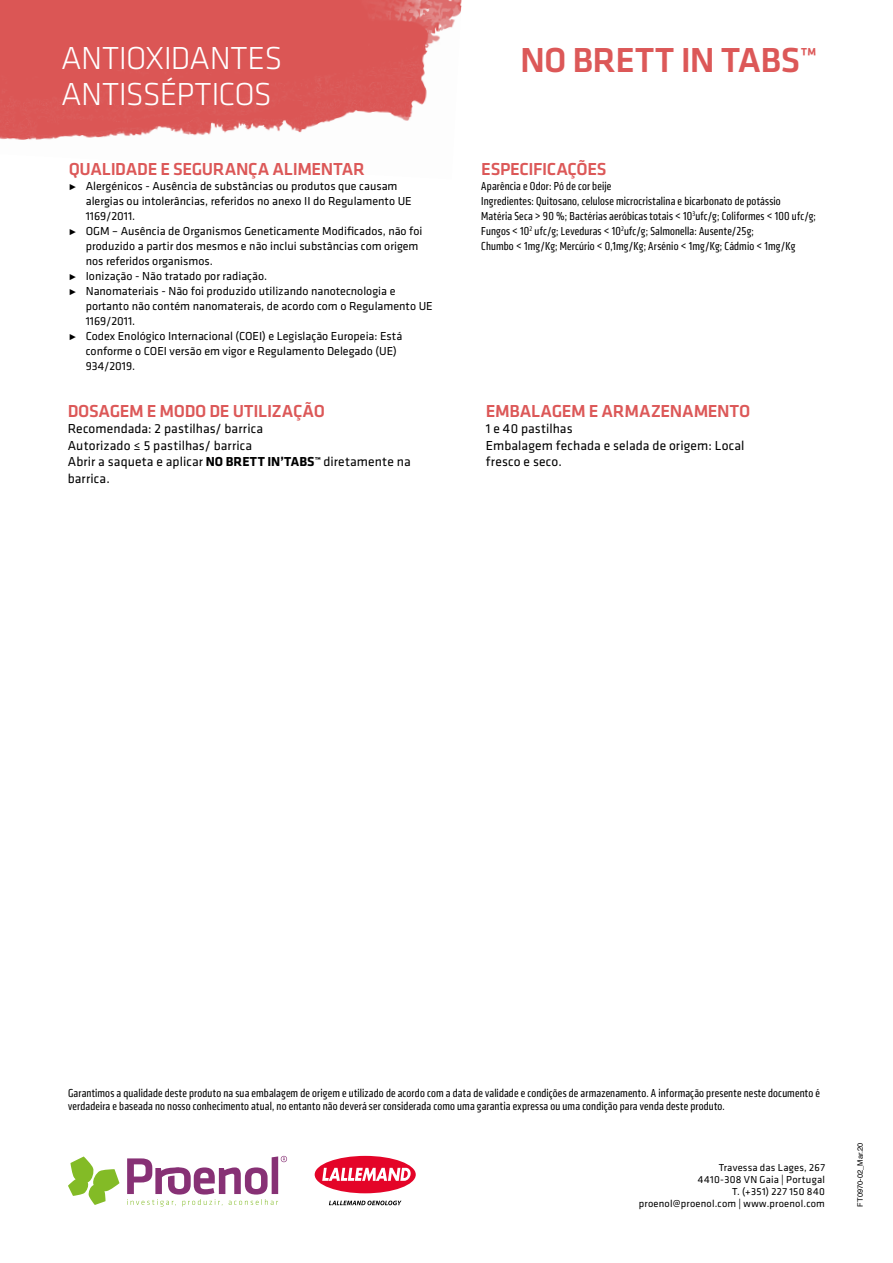
<style>
.page{position:relative;width:893px;height:1263px;background:#fff}
.page>*{position:absolute;margin:0;border:0;box-sizing:border-box;transform-origin:0 0}
.t1{font:500 36px "Klavika";letter-spacing:-.015em;color:#dc5858}
.t2{font:300 33px/36px "Klavika";letter-spacing:-.02em;color:#fff}
.t3{font:500 18px "Klavika";letter-spacing:-.02em;color:#dc5858}
.t4{font:13.5px/16.5px "Klavika";letter-spacing:.01em;color:#000}
.t5{font:condensed 12px/13.5px "Klavika";letter-spacing:.015em;color:#000}
.t6{font:12px/15px "Klavika";color:#000}
._1{font:10.5px "Klavika";letter-spacing:.02em;color:#000}
._1-2{font:10.5px "Klavika";letter-spacing:.04em;color:#000}
.t7{font:7.5px "Helvetica";color:#000}
.s1{font-family:"Klavika Arrows";font-weight:300}
.s2{font-weight:700}
</style>
<div class="page">
<img style="left:0;top:0;width:462px;height:140px">
<svg style="left:127px;top:1156px;width:160px;height:50px"></svg>
<svg style="left:68px;top:1156px;width:51px;height:49px"></svg>
<div style="left:315px;top:1156px;width:101px;height:37px;background:#e40428;border-radius:50%"></div>
<svg style="left:322px;top:1168px;width:89px;height:13px"></svg>
<svg style="left:329px;top:1200px;width:72px;height:5px"></svg>
<p class="t2" style="left:61px;top:41px;width:223px">ANTIOXIDANTES<br>ANTISSÉPTICOS</p>
<p class="t3" style="left:69px;top:159px;width:298px">QUALIDADE E SEGURANÇA ALIMENTAR</p>
<p class="t6" style="left:86px;top:179px;width:327px;text-indent:-17px"><span class="s1">5</span> Alergénicos - Ausência de substâncias ou produtos que causam alergias ou intolerâncias, referidos no anexo II do Regulamento UE<br>1169/2011.</p>
<p class="t6" style="left:86px;top:224px;width:338px;text-indent:-17px"><span class="s1">5</span> OGM – Ausência de Organismos Geneticamente Modificados, não foi produzido a partir dos mesmos e não inclui substâncias com origem nos referidos organismos.</p>
<p class="t6" style="left:69px;top:269px;width:200px"><span class="s1">5</span> Ionização - Não tratado por radiação.</p>
<p class="t6" style="left:86px;top:284px;width:348px;text-indent:-17px"><span class="s1">5</span> Nanomateriais - Não foi produzido utilizando nanotecnologia e portanto não contém nanomaterais, de acordo com o Regulamento UE<br>1169/2011.</p>
<p class="t6" style="left:86px;top:329px;width:318px;text-indent:-17px"><span class="s1">5</span> Codex Enológico Internacional (COEI) e Legislação Europeia: Está conforme o COEI versão em vigor e Regulamento Delegado (UE)<br>934/2019.</p>
<p class="t3" style="left:68px;top:401px;width:259px">DOSAGEM E MODO DE UTILIZAÇÃO</p>
<p class="t4" style="left:68px;top:421px;width:197px">Recomendada: 2 pastilhas/ barrica</p>
<p class="t4" style="left:68px;top:437px;width:186px">Autorizado ≤ 5 pastilhas/ barrica</p>
<p class="t4" style="left:68px;top:454px;width:344px">Abrir a saqueta e aplicar <span class="s2">NO BRETT IN’TABS™</span> diretamente na barrica.</p>
<p class="t1" style="left:520px;top:40px;width:299px">NO BRETT IN TABS™</p>
<p class="t3" style="left:481px;top:159px;width:127px">ESPECIFICAÇÕES</p>
<p class="t5" style="left:481px;top:179px;width:131px">Aparência e Odor: Pó de cor beije</p>
<p class="t5" style="left:481px;top:194px;width:301px">Ingredientes: Quitosano, celulose microcristalina e bicarbonato de potássio</p>
<p class="t5" style="left:481px;top:209px;width:336px;line-height:15px">Matéria Seca &gt; 90 %; Bactérias aeróbicas totais &lt; 10<sup>3</sup>ufc/g; Coliformes &lt; 100 ufc/g;<br>Fungos &lt; 10<sup>2</sup> ufc/g; Leveduras &lt; 10<sup>2</sup>ufc/g; Salmonella: Ausente/25g;</p>
<p class="t5" style="left:481px;top:239px;width:316px">Chumbo &lt; 1mg/Kg; Mercúrio &lt; 0,1mg/Kg; Arsénio &lt; 1mg/Kg; Cádmio &lt; 1mg/Kg</p>
<p class="t3" style="left:486px;top:401px;width:266px">EMBALAGEM E ARMAZENAMENTO</p>
<p class="t4" style="left:486px;top:421px;width:88px">1 e 40 pastilhas</p>
<p class="t4" style="left:486px;top:437px;width:260px">Embalagem fechada e selada de origem: Local fresco e seco.</p>
<p class="t5" style="left:68px;top:1086px;width:753px">Garantimos a qualidade deste produto na sua embalagem de origem e utilizado de acordo com a data de validade e condições de armazenamento. A informação presente neste documento é verdadeira e baseada no nosso conhecimento atual, no entanto não deverá ser considerada como uma garantia expressa ou uma condição para venda deste produto.</p>
<p class="_1" style="left:719px;top:1161px;width:108px">Travessa das Lages, 267</p>
<p class="_1" style="left:698px;top:1173px;width:128px">4410-308 VN Gaia | Portugal</p>
<p class="_1-2" style="left:732px;top:1185px;width:94px">T. (+351) 227 150 840</p>
<p class="_1" style="left:639px;top:1197px;width:188px">proenol@proenol.com | www.proenol.com</p>
<p class="t7" style="left:854px;top:1206px;width:65px;rotate:-90deg">FT0970-02_Mar.20</p>
</div>
